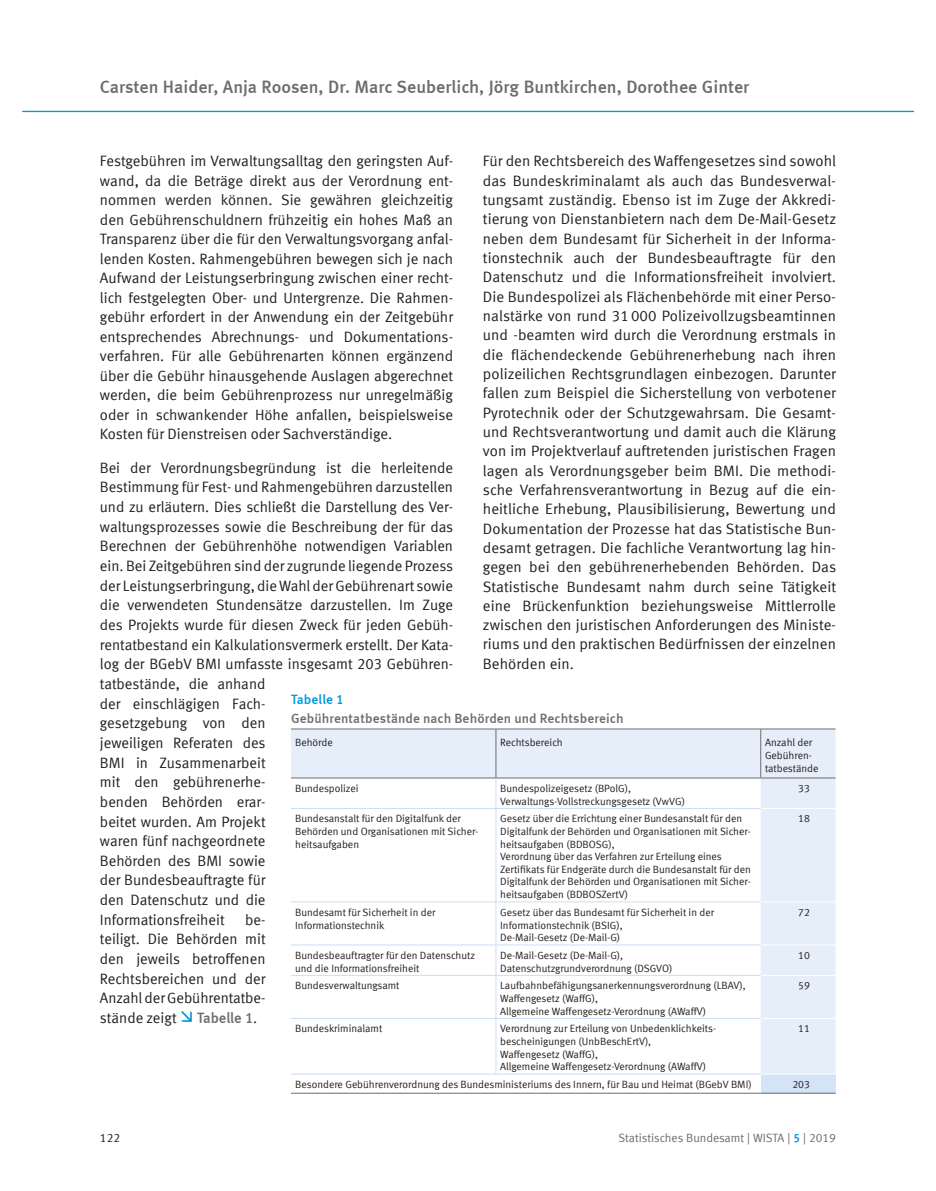
<style>
.page{position:relative;width:936px;height:1191px;background:#fff}
.page>*{position:absolute;margin:0;border:0;box-sizing:border-box;transform-origin:0 0}
.t1{font:18px "Meta Medium LF";color:#6c6d70}
._05_Text_10Pt_13Pt_E{font:15px/19.6px "Meta Normal LF";color:#231f20;text-align:justify}
._05_Text_10Pt_13Pt_E-2{font:15px "Meta Medium LF";letter-spacing:-.005em;color:#6c6d70}
._07_Überschrift_9pt{font:13.5px "Meta Medium LF";letter-spacing:.005em;color:#6c6d70}
._07_Überschrift_9pt-2{font:13.5px "Meta Medium LF";letter-spacing:.005em;color:#0097db}
.t2{font:12px "Meta Normal LF";color:#6c6d70}
.t3{font:12px "Meta Normal LF";color:#231f20}
._02_Tab_Vorspalte_E0{font:10.5px/12.6px "Meta Normal LF";color:#231f20}
._06_TabTextKopf{font:10.5px/12.6px "Meta Normal LF";color:#231f20}
._01_TabText_rechtsbü{font:10.5px "Meta Normal LF";color:#231f20}
.s1{font-family:"Meta Normal LF";color:#231f20}
.s2{font-family:"Meta Medium LF";color:#0097db}
</style>
<div class="page">
<svg style="left:291px;top:729px;width:544px;height:344px"></svg>
<div style="left:760px;top:1074px;width:75px;height:19px;background:#d4e4f6"></div>
<hr style="left:495px;top:729px;width:1px;height:48px;background:#6c6d70">
<hr style="left:291px;top:808px;width:205px;height:1px;background:#cadef5">
<hr style="left:496px;top:808px;width:264px;height:1px;background:#cadef5">
<hr style="left:291px;top:901px;width:205px;height:1px;background:#cadef5">
<hr style="left:496px;top:901px;width:264px;height:1px;background:#cadef5">
<hr style="left:291px;top:944px;width:205px;height:1px;background:#cadef5">
<hr style="left:496px;top:944px;width:264px;height:1px;background:#cadef5">
<hr style="left:291px;top:975px;width:205px;height:1px;background:#cadef5">
<hr style="left:496px;top:975px;width:264px;height:1px;background:#cadef5">
<hr style="left:291px;top:1018px;width:205px;height:1px;background:#cadef5">
<hr style="left:496px;top:1018px;width:264px;height:1px;background:#cadef5">
<hr style="left:760px;top:808px;width:75px;height:1px;background:#fff">
<hr style="left:760px;top:901px;width:75px;height:1px;background:#fff">
<hr style="left:760px;top:944px;width:75px;height:1px;background:#fff">
<hr style="left:760px;top:975px;width:75px;height:1px;background:#fff">
<hr style="left:760px;top:1018px;width:75px;height:1px;background:#fff">
<hr style="left:760px;top:729px;width:1px;height:48px;background:#6c6d70">
<hr style="left:291px;top:728px;width:205px;height:1px;background:#6c6d70">
<hr style="left:496px;top:728px;width:264px;height:1px;background:#6c6d70">
<hr style="left:760px;top:728px;width:75px;height:1px;background:#6c6d70">
<hr style="left:291px;top:777px;width:205px;height:1px;background:#6c6d70">
<hr style="left:496px;top:777px;width:264px;height:1px;background:#6c6d70">
<hr style="left:760px;top:777px;width:75px;height:1px;background:#6c6d70">
<hr style="left:495px;top:778px;width:1px;height:30px;background:#cadef5">
<hr style="left:495px;top:809px;width:1px;height:92px;background:#cadef5">
<hr style="left:495px;top:902px;width:1px;height:42px;background:#cadef5">
<hr style="left:495px;top:945px;width:1px;height:30px;background:#cadef5">
<hr style="left:495px;top:975px;width:1px;height:43px;background:#cadef5">
<hr style="left:495px;top:1018px;width:1px;height:55px;background:#cadef5">
<hr style="left:760px;top:1092px;width:75px;height:1px;background:#6c6d70">
<hr style="left:291px;top:1073px;width:205px;height:1px;background:#cadef5">
<hr style="left:496px;top:1073px;width:264px;height:1px;background:#cadef5">
<hr style="left:291px;top:1092px;width:205px;height:1px;background:#6c6d70">
<hr style="left:496px;top:1092px;width:264px;height:1px;background:#6c6d70">
<hr style="left:22px;top:111px;width:891px;height:1px;background:#0097db">
<p class="t1" style="left:100px;top:76px;width:651px">Carsten Haider, Anja Roosen, Dr. Marc Seuberlich, Jörg Buntkirchen, Dorothee Ginter</p>
<p class="_05_Text_10Pt_13Pt_E" style="left:100px;top:151px;width:355px">Festgebühren im Verwaltungsalltag den geringsten Auf&shy;wand, da die Beträge direkt aus der Verordnung ent&shy;nommen werden können. Sie gewähren gleichzeitig den Gebührenschuldnern frühzeitig ein hohes Maß an Transparenz über die für den Verwaltungsvorgang anfal&shy;lenden Kosten. Rahmengebühren bewegen sich je nach Aufwand der Leistungserbringung zwischen einer recht&shy;lich festgelegten Ober- und Untergrenze. Die Rahmen&shy;gebühr erfordert in der Anwendung ein der Zeitgebühr entsprechendes Abrechnungs- und Dokumentations&shy;verfahren. Für alle Gebührenarten können ergänzend über die Gebühr hinausgehende Auslagen abgerechnet werden, die beim Gebührenprozess nur unregelmäßig oder in schwankender Höhe anfallen, beispielsweise Kosten für Dienstreisen oder Sachverständige.</p>
<p class="_05_Text_10Pt_13Pt_E" style="left:100px;top:457px;width:355px;text-align:left">Bei der Verordnungsbegründung ist die herleitende Bestimmung für Fest- und Rahmengebühren darzustellen und zu erläutern. Dies schließt die Darstellung des Ver&shy;waltungsprozesses sowie die Beschreibung der für das Berechnen der Gebührenhöhe notwendigen Variablen ein. Bei Zeitgebühren sind der zugrunde liegende Prozess der Leistungserbringung, die Wahl der Gebührenart sowie die verwendeten Stundensätze darzustellen. Im Zuge des Projekts wurde für diesen Zweck für jeden Gebüh&shy;rentatbestand ein Kalkulationsvermerk erstellt. Der Kata&shy;log der BGebV BMI umfasste insgesamt 203 Gebühren&shy;tatbestände, die anhand<br>der einschlägigen Fach-<br>gesetzgebung von den<br>jeweiligen Referaten des<br>BMI in Zusammenarbeit<br>mit den gebührenerhe-<br>benden Behörden erar-<br>beitet wurden. Am Projekt<br>waren fünf nachgeordnete<br>Behörden des BMI sowie<br>der Bundesbeauftragte für<br>den Datenschutz und die<br>Informationsfreiheit</p>
<p class="_05_Text_10Pt_13Pt_E" style="left:483px;top:151px;width:355px">Für den Rechtsbereich des Waffengesetzes sind sowohl das Bundeskriminalamt als auch das Bundesverwal&shy;tungsamt zuständig. Ebenso ist im Zuge der Akkredi&shy;tierung von Dienstanbietern nach dem De-Mail-Gesetz neben dem Bundesamt für Sicherheit in der Informa&shy;tionstechnik auch der Bundesbeauftragte für den Datenschutz und die Informationsfreiheit involviert.<br>Die Bundespolizei als Flächenbehörde mit einer Perso&shy;nalstärke von rund 31000 Polizeivollzugsbeamtinnen und -beamten wird durch die Verordnung erstmals in die flächendeckende Gebührenerhebung nach ihren polizeilichen Rechtsgrundlagen einbezogen. Darunter fallen zum Beispiel die Sicherstellung von verbotener Pyrotechnik oder der Schutzgewahrsam. Die Gesamt&shy;und Rechtsverantwortung und damit auch die Klärung von im Projektverlauf auftretenden juristischen Fragen lagen als Verordnungsgeber beim BMI. Die methodi&shy;sche Verfahrensverantwortung in Bezug auf die ein&shy;heitliche Erhebung, Plausibilisierung, Bewertung und Dokumentation der Prozesse hat das Statistische Bun&shy;desamt getragen. Die fachliche Verantwortung lag hin&shy;gegen bei den gebührenerhebenden Behörden. Das Statistische Bundesamt nahm durch seine Tätigkeit eine Brückenfunktion beziehungsweise Mittlerrolle zwischen den juristischen Anforderungen des Ministe&shy;riums und den praktischen Bedürfnissen der einzelnen Behörden ein.</p>
<p class="_07_Überschrift_9pt-2" style="left:291px;top:692px;width:54px">Tabelle 1</p>
<p class="_07_Überschrift_9pt" style="left:291px;top:710px;width:334px">Gebührentatbestände nach Behörden und Rechtsbereich</p>
<p class="_06_TabTextKopf" style="left:295px;top:736px;width:39px">Behörde</p>
<p class="_06_TabTextKopf" style="left:500px;top:736px;width:64px">Rechtsbereich</p>
<p class="_06_TabTextKopf" style="left:765px;top:736px;width:55px">Anzahl der<br>Gebühren&shy;tatbestände</p>
<p class="_02_Tab_Vorspalte_E0" style="left:295px;top:782px;width:65px">Bundespolizei</p>
<p class="_02_Tab_Vorspalte_E0" style="left:500px;top:782px;width:132px">Bundespolizeigesetz (BPolG),</p>
<p class="_02_Tab_Vorspalte_E0" style="left:500px;top:794px;width:186px">Verwaltungs-Vollstreckungsgesetz (VwVG)</p>
<p class="_01_TabText_rechtsbü" style="left:798px;top:782px;width:13px">33</p>
<p class="_02_Tab_Vorspalte_E0" style="left:295px;top:812px;width:185px">Bundesanstalt für den Digitalfunk der<br>Behörden und Organisationen mit Sicher&shy;heitsaufgaben</p>
<p class="_02_Tab_Vorspalte_E0" style="left:500px;top:812px;width:252px">Gesetz über die Errichtung einer Bundesanstalt für den<br>Digitalfunk der Behörden und Organisationen mit Sicher&shy;heitsaufgaben (BDBOSG),</p>
<p class="_02_Tab_Vorspalte_E0" style="left:500px;top:850px;width:252px">Verordnung über das Verfahren zur Erteilung eines Zertifikats für Endgeräte durch die Bundesanstalt für den Digitalfunk der Behörden und Organisationen mit Sicher&shy;heitsaufgaben (BDBOSZertV)</p>
<p class="_01_TabText_rechtsbü" style="left:798px;top:812px;width:13px">18</p>
<p class="_02_Tab_Vorspalte_E0" style="left:295px;top:906px;width:142px">Bundesamt für Sicherheit in der<br>Informationstechnik</p>
<p class="_02_Tab_Vorspalte_E0" style="left:500px;top:906px;width:215px">Gesetz über das Bundesamt für Sicherheit in der<br>Informationstechnik (BSIG),</p>
<p class="_02_Tab_Vorspalte_E0" style="left:500px;top:931px;width:121px">De-Mail-Gesetz (De-Mail-G)</p>
<p class="_01_TabText_rechtsbü" style="left:798px;top:906px;width:13px">72</p>
<p class="_05_Text_10Pt_13Pt_E" style="left:100px;top:909px;width:167px;text-indent:145px">be&shy;teiligt. Die Behörden mit den jeweils betroffenen Rechtsbereichen und der Anzahl der Gebührentatbe&shy;stände zeigt</p>
<p class="_02_Tab_Vorspalte_E0" style="left:295px;top:949px;width:181px">Bundesbeauftragter für den Datenschutz und die Informationsfreiheit</p>
<p class="_02_Tab_Vorspalte_E0" style="left:500px;top:949px;width:174px">De-Mail-Gesetz (De-Mail-G),<br>Datenschutzgrundverordnung (DSGVO)</p>
<p class="_01_TabText_rechtsbü" style="left:798px;top:949px;width:13px">10</p>
<p class="_02_Tab_Vorspalte_E0" style="left:295px;top:979px;width:106px">Bundesverwaltungsamt</p>
<p class="_02_Tab_Vorspalte_E0" style="left:500px;top:979px;width:247px">Laufbahnbefähigungsanerkennungsverordnung (LBAV),</p>
<p class="_02_Tab_Vorspalte_E0" style="left:500px;top:992px;width:99px">Waffengesetz (WaffG),</p>
<p class="_02_Tab_Vorspalte_E0" style="left:500px;top:1004px;width:207px">Allgemeine Waffengesetz-Verordnung (AWaffV)</p>
<p class="_01_TabText_rechtsbü" style="left:798px;top:979px;width:13px">59</p>
<p class="_05_Text_10Pt_13Pt_E-2" style="left:197px;top:1009px;width:62px">Tabelle 1<span class="s1">.</span></p>
<p class="_02_Tab_Vorspalte_E0" style="left:295px;top:1022px;width:88px">Bundeskriminalamt</p>
<p class="_02_Tab_Vorspalte_E0" style="left:500px;top:1022px;width:217px">Verordnung zur Erteilung von Unbedenklichkeits&shy;bescheinigungen (UnbBeschErtV),</p>
<p class="_02_Tab_Vorspalte_E0" style="left:500px;top:1047px;width:99px">Waffengesetz (WaffG),</p>
<p class="_02_Tab_Vorspalte_E0" style="left:500px;top:1060px;width:207px">Allgemeine Waffengesetz-Verordnung (AWaffV)</p>
<p class="_01_TabText_rechtsbü" style="left:798px;top:1022px;width:13px">11</p>
<p class="_02_Tab_Vorspalte_E0" style="left:295px;top:1078px;width:458px">Besondere Gebührenverordnung des Bundesministeriums des Innern, für Bau und Heimat (BGebV BMI)</p>
<p class="_01_TabText_rechtsbü" style="left:792px;top:1078px;width:19px">203</p>
<p class="t3" style="left:100px;top:1130px;width:22px">122</p>
<p class="t2" style="left:618px;top:1130px;width:219px">Statistisches Bundesamt | WISTA | <span class="s2">5</span> | 2019</p>
</div>
